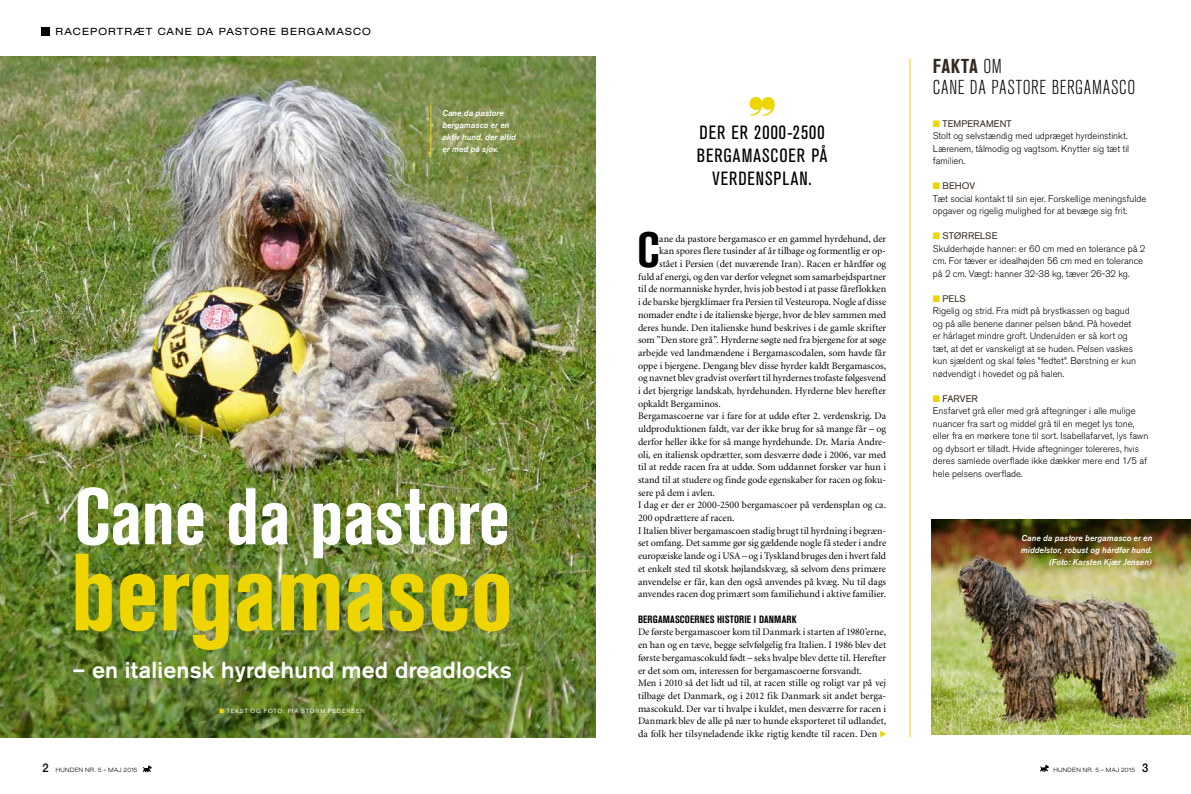
<style>
.page{position:relative;width:1191px;height:794px;background:#fff}
.page>*{position:absolute;margin:0;border:0;box-sizing:border-box;transform-origin:0 0}
.t1{font:700 condensed 108.2px "Akzidenz Grotesk BE";color:#efd500}
.t2{font:700 condensed 79.2px "Akzidenz Grotesk BE";color:#fff}
.t3{font:700 condensed 49.1px "Akzidenz Grotesk BE";color:#000}
.t4{font:500 23px "Akzidenz Grotesk BE";letter-spacing:.01em;color:#fff}
.t5{font:300 condensed 20px/20.8px "Akzidenz Grotesk BE";letter-spacing:.035em;color:#000}
.t6{font:700 condensed 20px "Akzidenz Grotesk BE";color:#34291e}
.t7{font:condensed 19px/23px "Akzidenz Grotesk BE";letter-spacing:.045em;color:#000;text-align:center}
.t8{font:700 condensed 10.5px "Akzidenz Grotesk BE";letter-spacing:.015em;color:#000}
.t9{font:10px/12.7px "Minion";letter-spacing:-.005em;color:#000}
.t10{font:expanded 10px "Helvetica Neue";letter-spacing:.105em;color:#000}
.t11{font:300 9.5px/12.5px "Akzidenz Grotesk BE";letter-spacing:-.005em;color:#000}
.t12{font:italic 500 8.5px/12px "Akzidenz Grotesk BE";letter-spacing:.01em;color:#fff;scale:.95 1}
.t13{font:300 expanded 6px "Helvetica Neue";letter-spacing:.055em;color:#000;scale:.93 1}
.t14{font:6px "Akzidenz Grotesk BE";letter-spacing:.135em;color:#fff}
.s1{color:#efd500}
.s2{font-weight:400;color:#34291e}
.s3{font-weight:500;font-stretch:normal;font-size:12px}
.s4{font-size:7px}
</style>
<div class="page">
<svg style="left:1040px;top:764px;width:8px;height:7px"></svg>
<svg style="left:143px;top:765px;width:9px;height:7px"></svg>
<img style="left:0;top:57px;width:595px;height:680px">
<div style="left:41px;top:27px;width:9px;height:9px;background:#000"></div>
<img style="left:931px;top:520px;width:260px;height:214px">
<svg style="left:749px;top:97px;width:25px;height:19px"></svg>
<hr style="left:909px;top:58px;width:1px;height:679px;background:#efd500">
<svg style="left:880px;top:730px;width:6px;height:7px"></svg>
<hr style="left:430px;top:105px;width:1px;height:52px;background:#efd500">
<p class="t10" style="left:56px;top:25px;width:317px">RACEPORTRÆT CANE DA PASTORE BERGAMASCO</p>
<p class="t12" style="left:442px;top:107px;width:79px">Cane da pastore bergamasco er en aktiv hund, der altid er med på sjov.</p>
<h2 class="t2" style="left:74px;top:471px;width:437px">CANE DA PASTORE</h2>
<h1 class="t1" style="left:71px;top:531px;width:444px">BERGAMASCO</h1>
<h3 class="t4" style="left:72px;top:656px;width:441px">– en italiensk hyrdehund med dreadlocks</h3>
<p class="t14" style="left:219px;top:707px;width:50px"><span class="s1">■</span> TEKST OG FOTO</p>
<p class="t14" style="left:283px;top:707px;width:29px">: PIA STORM</p>
<p class="t14" style="left:328px;top:707px;width:20px">PEDERSEN</p>
<h3 class="t7" style="left:697px;top:121px;width:132px">DER ER 2000-2500<br>BERGAMASCOER PÅ<br>VERDENSPLAN.</h3>
<h3 class="t3" style="left:637px;top:222px;width:24px">C</h3>
<p class="t9" style="left:659px;top:232px;width:228px">ane da pastore bergamasco er en gammel hyrdehund, der</p>
<p class="t9" style="left:659px;top:245px;width:228px">kan spores flere tusinder af år tilbage og formentlig er op-</p>
<p class="t9" style="left:659px;top:258px;width:228px">stået i Persien (det nuværende Iran). Racen er hårdfør og</p>
<p class="t9" style="left:638px;top:270px;width:249px">fuld af energi, og den var derfor velegnet som samarbejdspartner</p>
<p class="t9" style="left:638px;top:283px;width:249px">til de normanniske hyrder, hvis job bestod i at passe fåreflokken</p>
<p class="t9" style="left:638px;top:296px;width:250px">i de barske bjergklimaer fra Persien til Vesteuropa. Nogle af disse</p>
<p class="t9" style="left:638px;top:309px;width:250px">nomader endte i de italienske bjerge, hvor de blev sammen med</p>
<p class="t9" style="left:638px;top:321px;width:250px">deres hunde. Den italienske hund beskrives i de gamle skrifter</p>
<p class="t9" style="left:638px;top:334px;width:250px">som ”Den store grå”. Hyrderne søgte ned fra bjergene for at søge</p>
<p class="t9" style="left:638px;top:347px;width:249px">arbejde ved landmændene i Bergamascodalen, som havde får</p>
<p class="t9" style="left:638px;top:359px;width:250px">oppe i bjergene. Dengang blev disse hyrder kaldt Bergamascos,</p>
<p class="t9" style="left:638px;top:372px;width:250px">og navnet blev gradvist overført til hyrdernes trofaste følgesvend</p>
<p class="t9" style="left:638px;top:385px;width:250px">i det bjergrige landskab, hyrdehunden. Hyrderne blev herefter</p>
<p class="t9" style="left:638px;top:397px;width:84px">opkaldt Bergaminos.</p>
<p class="t9" style="left:638px;top:410px;width:250px">Bergamascoerne var i fare for at uddø efter 2. verdenskrig. Da</p>
<p class="t9" style="left:638px;top:423px;width:250px">uldproduktionen faldt, var der ikke brug for så mange får – og</p>
<p class="t9" style="left:638px;top:436px;width:250px">derfor heller ikke for så mange hyrdehunde. Dr. Maria Andre-</p>
<p class="t9" style="left:638px;top:448px;width:250px">oli, en italiensk opdrætter, som desværre døde i 2006, var med</p>
<p class="t9" style="left:638px;top:461px;width:250px">til at redde racen fra at uddø. Som uddannet forsker var hun i</p>
<p class="t9" style="left:638px;top:474px;width:250px">stand til at studere og finde gode egenskaber for racen og foku-</p>
<p class="t9" style="left:638px;top:486px;width:78px">sere på dem i avlen.</p>
<p class="t9" style="left:638px;top:499px;width:249px">I dag er der er 2000-2500 bergamascoer på verdensplan og ca.</p>
<p class="t9" style="left:638px;top:512px;width:98px">200 opdrættere af racen.</p>
<p class="t9" style="left:638px;top:524px;width:250px">I Italien bliver bergamascoen stadig brugt til hyrdning i begræn-</p>
<p class="t9" style="left:638px;top:537px;width:250px">set omfang. Det samme gør sig gældende nogle få steder i andre</p>
<p class="t9" style="left:638px;top:550px;width:250px">europæiske lande og i USA – og i Tyskland bruges den i hvert fald</p>
<p class="t9" style="left:638px;top:563px;width:250px">et enkelt sted til skotsk højlandskvæg, så selvom dens primære</p>
<p class="t9" style="left:638px;top:575px;width:250px">anvendelse er får, kan den også anvendes på kvæg. Nu til dags</p>
<p class="t9" style="left:638px;top:588px;width:250px">anvendes racen dog primært som familiehund i aktive familier.</p>
<p class="t8" style="left:638px;top:613px;width:160px">BERGAMASCOERNES HISTORIE I DANMARK</p>
<p class="t9" style="left:638px;top:626px;width:250px">De første bergamascoer kom til Danmark i starten af 1980’erne, en han og en tæve, begge selvfølgelig fra Italien. I 1986 blev det første bergamascokuld født – seks hvalpe blev dette til. Herefter er det som om, interessen for bergamascoerne forsvandt.<br>Men i 2010 så det lidt ud til, at racen stille og roligt var på vej tilbage det Danmark, og i 2012 fik Danmark sit andet berga&shy;mascokuld. Der var ti hvalpe i kuldet, men desværre for racen i Danmark blev de alle på nær to hunde eksporteret til udlandet, da folk her tilsyneladende ikke rigtig kendte til racen. Den</p>
<h3 class="t5" style="left:933px;top:57px;width:204px;text-indent:51px">OM<br>CANE DA PASTORE BERGAMASCO</h3>
<h3 class="t6" style="left:933px;top:55px;width:19px">FAKTA</h3>
<p class="t11" style="left:933px;top:117px;width:198px"><span class="s1">■</span> <span class="s2">TEMPERAMENT<br></span>Stolt og selvstændig med udpræget hyrdeinstinkt.<br>Lærenem, tålmodig og vagtsom. Knytter sig tæt til familien.</p>
<p class="t11" style="left:933px;top:180px;width:215px"><span class="s1">■</span> <span class="s2">BEHOV<br></span>Tæt social kontakt til sin ejer. Forskellige meningsfulde opgaver og rigelig mulighed for at bevæge sig frit.</p>
<p class="t11" style="left:933px;top:230px;width:214px"><span class="s1">■</span> <span class="s2">STØRRELSE<br></span>Skulderhøjde hanner: er 60 cm med en tolerance på 2 cm. For tæver er idealhøjden 56 cm med en tolerance på 2 cm. Vægt: hanner 32-38 kg, tæver 26-32 kg.</p>
<p class="t11" style="left:933px;top:292px;width:205px"><span class="s1">■</span> <span class="s2">PELS<br></span>Rigelig og strid. Fra midt på brystkassen og bagud og på alle benene danner pelsen bånd. På hovedet er hårlaget mindre groft. Underulden er så kort og tæt, at det er vanskeligt at se huden. Pelsen vaskes kun sjældent og skal føles ”fedtet”. Børstning er kun nødvendigt i hovedet og på halen.</p>
<p class="t11" style="left:933px;top:392px;width:217px"><span class="s1">■</span> <span class="s2">FARVER<br></span>Ensfarvet grå eller med grå aftegninger i alle mulige nuancer fra sart og middel grå til en meget lys tone, eller fra en mørkere tone til sort. Isabellafarvet, lys fawn og dybsort er tilladt. Hvide aftegninger tolereres, hvis deres samlede overflade ikke dækker mere end 1/5 af hele pelsens overflade.</p>
<p class="t12" style="left:1021px;top:531px;width:140px;text-align:right">Cane da pastore bergamasco er en middelstor, robust og hårdfør hund. (Foto: Karsten Kjær Jensen)</p>
<p class="t13" style="left:43px;top:766px;width:104px"><span class="s3">2</span> HUNDEN NR. 5 <span class="s4">-</span> MAJ 2015</p>
<p class="t13" style="left:1053px;top:766px;width:104px">HUNDEN NR. 5 <span class="s4">-</span> MAJ 2015 <span class="s3">3</span></p>
</div>
